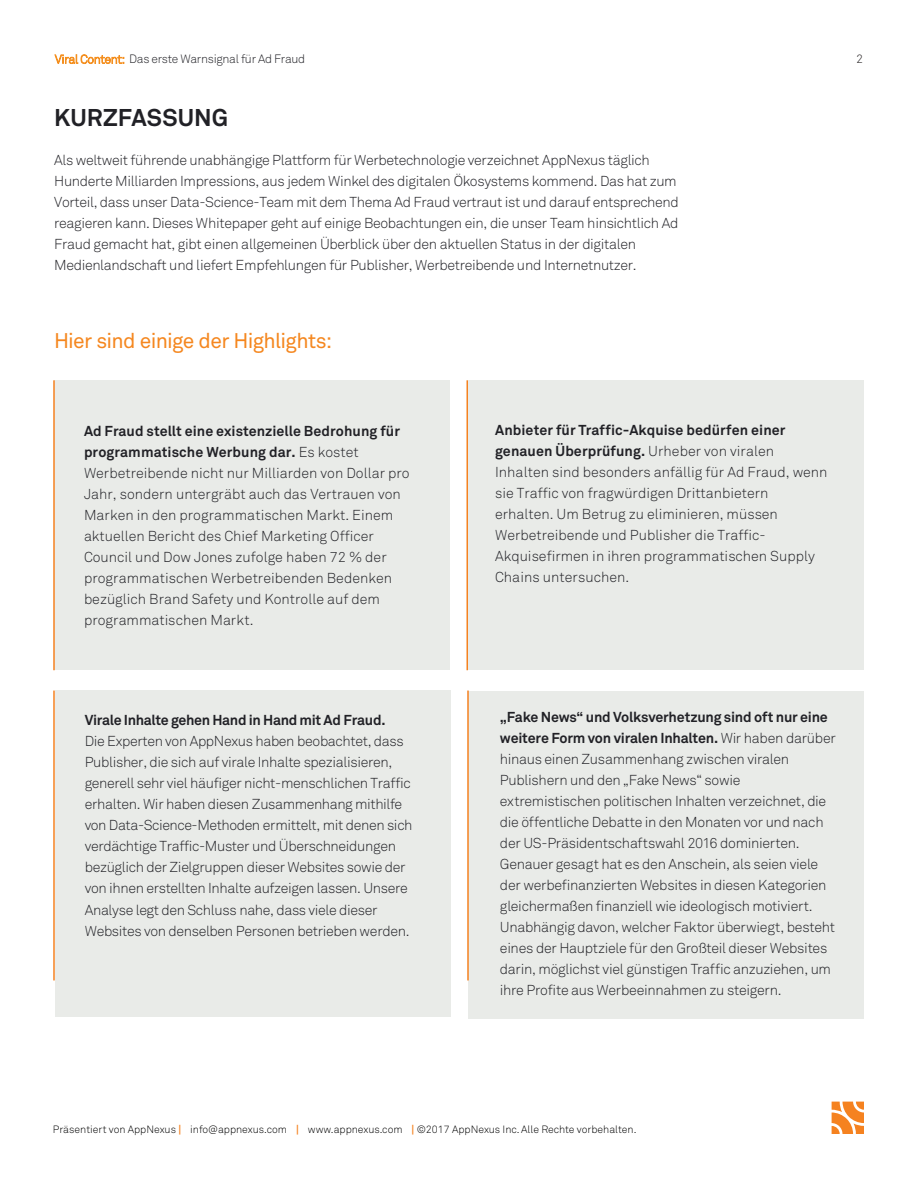
<style>
.page{position:relative;width:918px;height:1188px;background:#fff}
.page>*{position:absolute;margin:0;border:0;box-sizing:border-box;transform-origin:0 0}
.t1{font:700 24px "Akkurat Std";letter-spacing:.005em;color:#212126}
.t2{font:21px "Akkurat Std";letter-spacing:-.03em;color:#f5871f}
.t3{font:300 14.25px/21px "Akkurat Std";letter-spacing:-.025em;color:#212126}
.t4{font:300 14.25px/21px "Akkurat Std";color:#212126}
.t5{font:700 14.25px "Akkurat Std";letter-spacing:-.025em;color:#212126}
.t6{font:300 12px "Akkurat Std";letter-spacing:-.025em;color:#212126}
.t7{font:300 12px "Akkurat Std";color:#231f20}
.t8{font:300 10.5px "Akkurat Std";color:#000}
.s1{color:#f48f1f}
.s2{font-weight:700}
.s3{font-weight:700;color:#f58220}
</style>
<div class="page">
<div style="left:54px;top:380px;width:396px;height:290px;background:#e9ebe8"></div>
<div style="left:468px;top:380px;width:396px;height:290px;background:#e9ebe8"></div>
<hr style="left:53px;top:380px;width:2px;height:290px;background:#f58220">
<div style="left:468px;top:691px;width:396px;height:328px;background:#e9ebe8"></div>
<hr style="left:467px;top:691px;width:2px;height:289px;background:#f58220">
<div style="left:55px;top:691px;width:396px;height:326px;background:#e9ebe8"></div>
<hr style="left:53px;top:691px;width:2px;height:289px;background:#f58220">
<hr style="left:466px;top:380px;width:2px;height:290px;background:#f58220">
<svg style="left:832px;top:1102px;width:32px;height:32px"></svg>
<p class="t6" style="left:55px;top:52px;width:252px"><span class="s1">Viral Content:</span> Das erste Warnsignal für Ad Fraud</p>
<p class="t7" style="left:856px;top:52px;width:8px">2</p>
<h1 class="t1" style="left:54px;top:102px;width:176px">KURZFASSUNG</h1>
<p class="t3" style="left:54px;top:149px;width:626px">Als weltweit führende unabhängige Plattform für Werbetechnologie verzeichnet AppNexus täglich Hunderte Milliarden Impressions, aus jedem Winkel des digitalen Ökosystems kommend. Das hat zum Vorteil, dass unser Data-Science-Team mit dem Thema Ad Fraud vertraut ist und darauf entsprechend reagieren kann. Dieses Whitepaper geht auf einige Beobachtungen ein, die unser Team hinsichtlich Ad Fraud gemacht hat, gibt einen allgemeinen Überblick über den aktuellen Status in der digitalen Medienlandschaft und liefert Empfehlungen für Publisher, Werbetreibende und Internetnutzer.</p>
<h2 class="t2" style="left:54px;top:329px;width:280px">Hier sind einige der Highlights:</h2>
<p class="t4" style="left:84px;top:421px;width:327px"><span class="s2">Ad Fraud stellt eine existenzielle Bedrohung für programmatische Werbung dar.</span> Es kostet Werbetreibende nicht nur Milliarden von Dollar pro Jahr, sondern untergräbt auch das Vertrauen von Marken in den programmatischen Markt. Einem aktuellen Bericht des Chief Marketing Officer Council und Dow Jones zufolge haben 72 % der programmatischen Werbetreibenden Bedenken bezüglich Brand Safety und Kontrolle auf dem programmatischen Markt.</p>
<p class="t4" style="left:495px;top:420px;width:334px"><span class="s2">Anbieter für Traffic-Akquise bedürfen einer genauen Überprüfung.</span> Urheber von viralen Inhalten sind besonders anfällig für Ad Fraud, wenn sie Traffic von fragwürdigen Drittanbietern erhalten. Um Betrug zu eliminieren, müssen Werbetreibende und Publisher die Traffic-Akquisefirmen in ihren programmatischen Supply Chains untersuchen.</p>
<p class="t5" style="left:85px;top:711px;width:302px">Virale Inhalte gehen Hand in Hand mit Ad Fraud.</p>
<p class="t3" style="left:85px;top:731px;width:329px">Die Experten von AppNexus haben beobachtet, dass Publisher, die sich auf virale Inhalte spezialisieren, generell sehr viel häufiger nicht-menschlichen Traffic erhalten. Wir haben diesen Zusammenhang mithilfe von Data-Science-Methoden ermittelt, mit denen sich verdächtige Traffic-Muster und Überschneidungen bezüglich der Zielgruppen dieser Websites sowie der von ihnen erstellten Inhalte aufzeigen lassen. Unsere Analyse legt den Schluss nahe, dass viele dieser Websites von denselben Personen betrieben werden.</p>
<p class="t3" style="left:500px;top:707px;width:338px"><span class="s2">„Fake News“ und Volksverhetzung sind oft nur eine weitere Form von viralen Inhalten.</span> Wir haben darüber hinaus einen Zusammenhang zwischen viralen Publishern und den „Fake News“ sowie extremistischen politischen Inhalten verzeichnet, die die öffentliche Debatte in den Monaten vor und nach der US-Präsidentschaftswahl 2016 dominierten.<br>Genauer gesagt hat es den Anschein, als seien viele der werbefinanzierten Websites in diesen Kategorien gleichermaßen finanziell wie ideologisch motiviert.<br>Unabhängig davon, welcher Faktor überwiegt, besteht eines der Hauptziele für den Großteil dieser Websites darin, möglichst viel günstigen Traffic anzuziehen, um ihre Profite aus Werbeeinnahmen zu steigern.</p>
<p class="t8" style="left:53px;top:1123px;width:585px">Präsentiert von AppNexus <span class="s3">|</span> info@appnexus.com <span class="s3">|</span> www.appnexus.com <span class="s3">|</span> ©2017 AppNexus Inc. Alle Rechte vorbehalten.</p>
</div>
